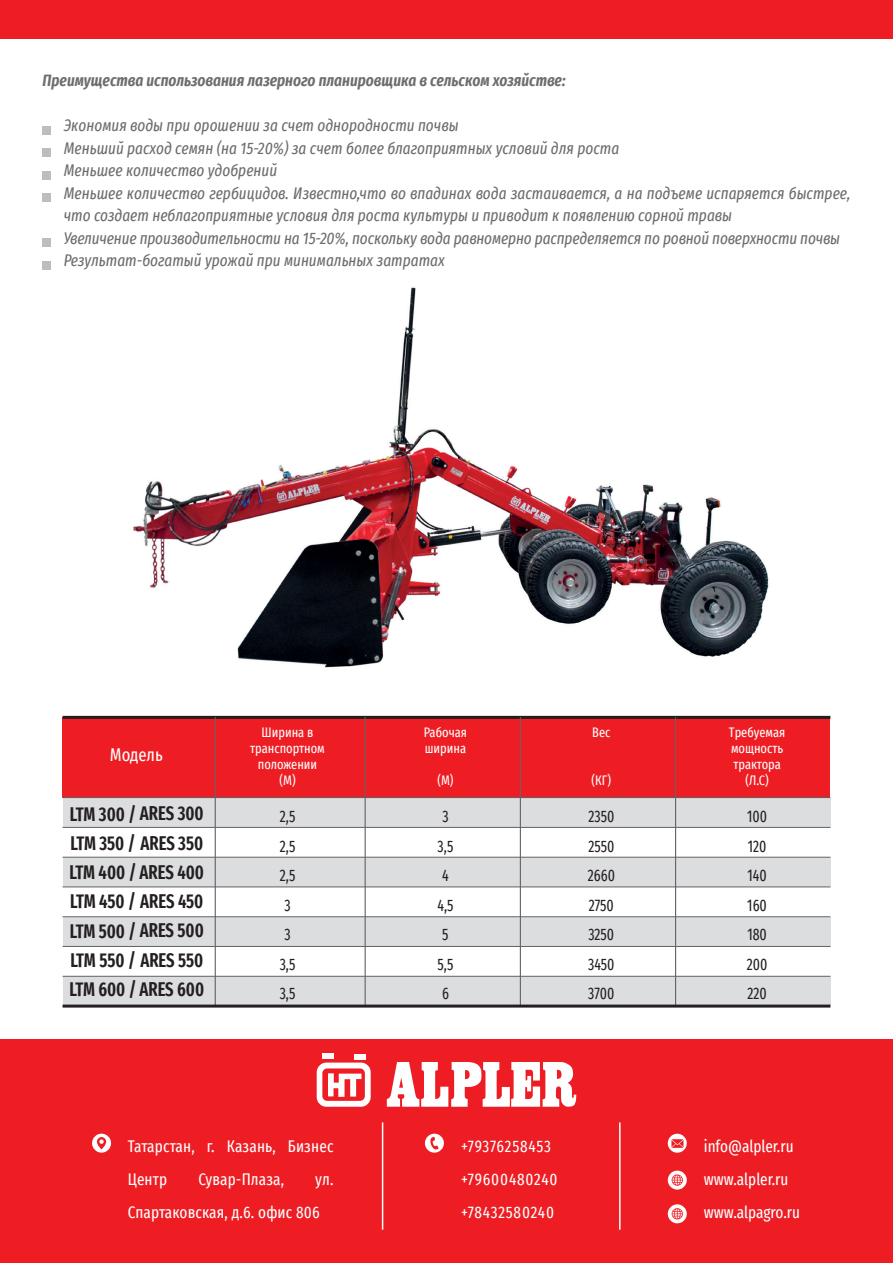
<style>
.page{position:relative;width:893px;height:1263px;background:#fff}
.page>*{position:absolute;margin:0;border:0;box-sizing:border-box;transform-origin:0 0}
.t1{font:600 extra-condensed 19.8px/29.2px "Fira Sans";color:#231f20;text-align:justify;scale:.91 1}
.t2{font:extra-condensed 18px "Fira Sans";color:#fff}
.t3{font:italic extra-condensed 16.5px/22.5px "Fira Sans";color:#6c6d70}
.t4{font:extra-condensed 16.5px/33px "Fira Sans";letter-spacing:.01em;color:#fff}
.t5{font:extra-condensed 16.5px/29.5px "Fira Sans";color:#231f20;text-align:justify;scale:.91 1}
.t6{font:italic 600 extra-condensed 16.5px "Fira Sans";color:#6c6d70}
.t7{font:extra-condensed 16.5px/33px "Fira Sans";letter-spacing:.05em;color:#fff}
.t8{font:extra-condensed 13.5px/16.2px "Fira Sans";color:#fff;text-align:center}
</style>
<div class="page">
<img style="left:133px;top:287px;width:636px;height:381px">
<div style="left:0;top:0;width:893px;height:38px;background:#ee1d23"></div>
<div style="left:43px;top:126px;width:8px;height:8px;background:#bcbdc0"></div>
<div style="left:43px;top:148px;width:8px;height:9px;background:#bcbdc0"></div>
<div style="left:43px;top:171px;width:8px;height:8px;background:#bcbdc0"></div>
<div style="left:43px;top:193px;width:8px;height:9px;background:#bcbdc0"></div>
<div style="left:43px;top:238px;width:8px;height:9px;background:#bcbdc0"></div>
<div style="left:43px;top:261px;width:8px;height:8px;background:#bcbdc0"></div>
<div style="left:63px;top:717px;width:767px;height:81px;background:#ee1d23"></div>
<div style="left:63px;top:857px;width:767px;height:30px;background:#dcdddf"></div>
<div style="left:63px;top:917px;width:767px;height:30px;background:#dcdddf"></div>
<div style="left:63px;top:976px;width:767px;height:30px;background:#dcdddf"></div>
<div style="left:63px;top:798px;width:767px;height:29px;background:#dcdddf"></div>
<hr style="left:63px;top:716px;width:767px;height:3px;background:#231f20">
<hr style="left:365px;top:717px;width:1px;height:289px;background:#636366">
<hr style="left:520px;top:717px;width:1px;height:289px;background:#636366">
<hr style="left:63px;top:857px;width:767px;height:1px;background:#636366">
<hr style="left:63px;top:916px;width:767px;height:1px;background:#636366">
<hr style="left:63px;top:976px;width:767px;height:1px;background:#636366">
<hr style="left:63px;top:797px;width:767px;height:1px;background:#636366">
<hr style="left:63px;top:827px;width:767px;height:1px;background:#636366">
<hr style="left:63px;top:887px;width:767px;height:1px;background:#636366">
<hr style="left:63px;top:946px;width:767px;height:1px;background:#636366">
<hr style="left:215px;top:717px;width:1px;height:289px;background:#636366">
<hr style="left:675px;top:717px;width:1px;height:289px;background:#636366">
<hr style="left:63px;top:1004px;width:767px;height:3px;background:#231f20">
<div style="left:0;top:1040px;width:893px;height:223px;background:#ee1d23"></div>
<svg style="left:387px;top:1062px;width:189px;height:45px"></svg>
<svg style="left:317px;top:1062px;width:54px;height:45px"></svg>
<div style="left:323px;top:1053px;width:11px;height:6px;background:#fff"></div>
<div style="left:354px;top:1054px;width:12px;height:5px;background:#fff"></div>
<hr style="left:382px;top:1122px;width:1px;height:108px;background:#fff">
<hr style="left:619px;top:1122px;width:2px;height:108px;background:#fff">
<svg style="left:425px;top:1134px;width:19px;height:19px"></svg>
<svg style="left:668px;top:1134px;width:19px;height:19px"></svg>
<svg style="left:668px;top:1170px;width:19px;height:19px"></svg>
<svg style="left:92px;top:1134px;width:19px;height:19px"></svg>
<svg style="left:668px;top:1204px;width:19px;height:19px"></svg>
<p class="t6" style="left:43px;top:67px;width:525px">Преимущества использования лазерного планировщика в сельском хозяйстве:</p>
<p class="t3" style="left:64px;top:114px;width:788px">Экономия воды при орошении за счет однородности почвы<br>Меньший расход семян (на 15-20%) за счет более благоприятных условий для роста<br>Меньшее количество удобрений<br>Меньшее количество гербицидов. Известно,что во впадинах вода застаивается, а на подъеме испаряется быстрее, что создает неблагоприятные условия для роста культуры и приводит к появлению сорной травы<br>Увеличение производительности на 15-20%, поскольку вода равномерно распределяется по ровной поверхности почвы Результат-богатый урожай при минимальных затратах</p>
<p class="t8" style="left:424px;top:724px;width:45px;text-align:left">Рабочая ширина</p>
<p class="t8" style="left:437px;top:772px;width:18px">(M)</p>
<p class="t8" style="left:729px;top:724px;width:58px">Требуемая мощность трактора (Л.С)</p>
<p class="t8" style="left:250px;top:724px;width:76px">Ширина в транспортном положении (М)</p>
<p class="t5" style="left:280px;top:801px;width:19px;text-align:left">2,5<br>2,5<br>2,5<br>3<br>3<br>3,5<br>3,5</p>
<p class="t8" style="left:592px;top:724px;width:20px">Вес</p>
<p class="t8" style="left:592px;top:772px;width:21px">(КГ)</p>
<p class="t2" style="left:110px;top:741px;width:54px">Модель</p>
<p class="t1" style="left:70px;top:798px;width:149px">LTM 300 / ARES 300<br>LTM 350 / ARES 350<br>LTM 400 / ARES 400<br>LTM 450 / ARES 450<br>LTM 500 / ARES 500<br>LTM 550 / ARES 550<br>LTM 600 / ARES 600</p>
<p class="t5" style="left:437px;top:801px;width:19px;text-align:center">3<br>3,5<br>4<br>4,5<br>5<br>5,5<br>6</p>
<p class="t5" style="left:588px;top:801px;width:31px">2350<br>2550<br>2660<br>2750<br>3250<br>3450<br>3700</p>
<p class="t5" style="left:747px;top:801px;width:24px">100<br>120<br>140<br>160<br>180<br>200<br>220</p>
<p class="t4" style="left:128px;top:1130px;width:207px">Татарстан, г. Казань, Бизнес<br>Центр</p>
<p class="t4" style="left:198px;top:1163px;width:87px">Сувар-Плаза,</p>
<p class="t4" style="left:128px;top:1163px;width:207px;text-indent:188px">ул.<br>Спартаковская, д.6. офис 806</p>
<p class="t7" style="left:461px;top:1130px;width:98px">+79376258453 +79600480240 +78432580240</p>
<p class="t4" style="left:704px;top:1130px;width:98px">info@alpler.ru www.alpler.ru www.alpagro.ru</p>
</div>
